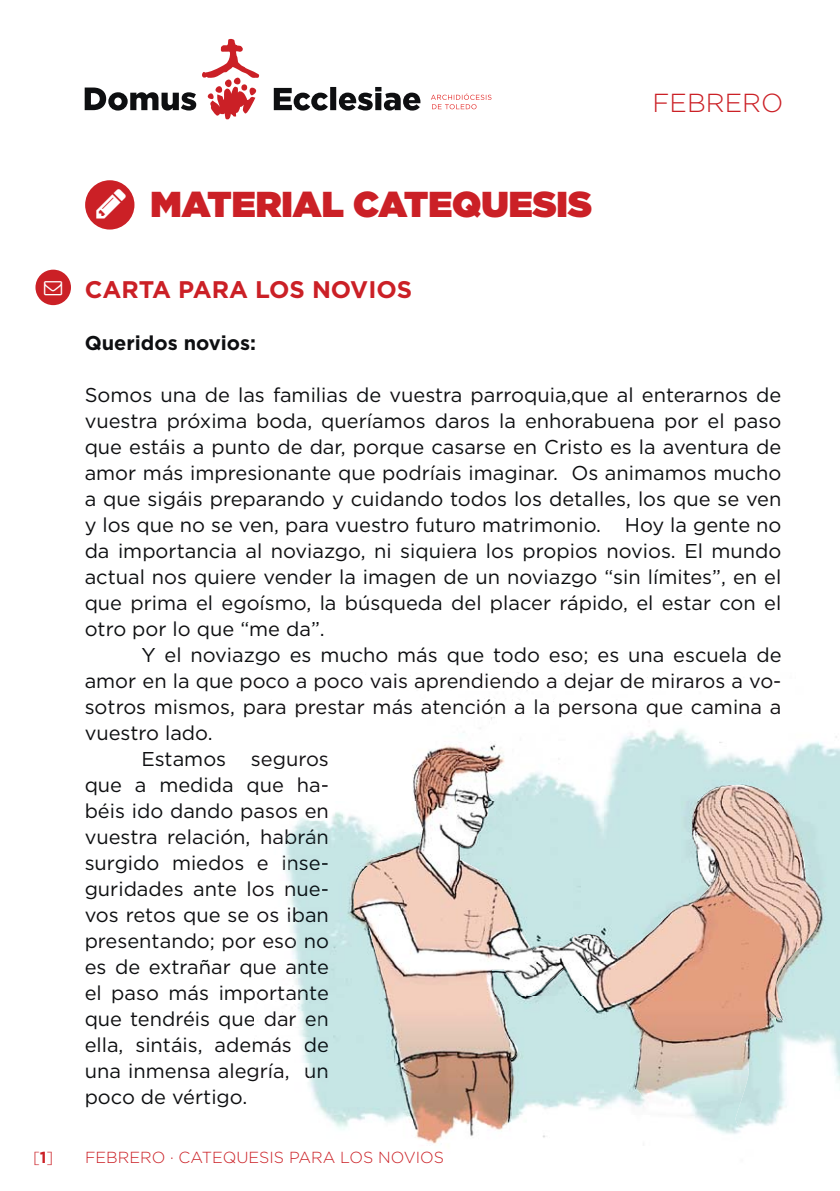
<style>
.page{position:relative;width:840px;height:1191px;background:#fff}
.page>*{position:absolute;margin:0;border:0;box-sizing:border-box;transform-origin:0 0}
.t1{font:900 36px "Gotham";color:#cb2026}
.t2{font:300 26px "Gotham";color:#cb2026}
.t3{font:700 24px "Gotham";color:#cb2026}
.t4{font:20px/26px "Gotham";color:#0e0f11;text-align:justify}
.t5{font:20px/26px "Gotham";color:#121013}
.t6{font:700 20px "Gotham";color:#0e0f11}
.t7{font:20px/26px "Gotham";color:#091115}
.t8{font:300 16px "Gotham";color:#cb2026}
.s1{color:#0e0f11}
.s2{color:#110f13}
.s3{color:#110f12}
.s4{color:#121013}
.s5{color:#091115}
.s6{color:#0f0f13}
.s7{color:#0a1014}
.s8{color:#0b1013}
.s9{font-weight:700}
</style>
<div class="page">
<svg style="left:202px;top:38px;width:57px;height:82px"></svg>
<svg style="left:273px;top:87px;width:147px;height:24px"></svg>
<svg style="left:85px;top:88px;width:111px;height:23px"></svg>
<svg style="left:431px;top:93px;width:60px;height:16px"></svg>
<img style="left:415px;top:672px;width:424px;height:129px">
<img style="left:824px;top:801px;width:15px;height:282px">
<img style="left:304px;top:1062px;width:47px;height:68px">
<img style="left:271px;top:997px;width:80px;height:65px">
<img style="left:284px;top:812px;width:67px;height:54px">
<img style="left:281px;top:932px;width:70px;height:65px">
<img style="left:285px;top:866px;width:66px;height:66px">
<img style="left:351px;top:755px;width:473px;height:389px">
<div style="left:85px;top:180px;width:49px;height:49px;background:#cb2026;border-radius:50%"></div>
<div style="left:35px;top:270px;width:36px;height:35px;background:#cb2026;border-radius:50%"></div>
<h1 class="t1" style="left:150px;top:192px;width:442px">MATERIAL CATEQUESIS</h1>
<h2 class="t2" style="left:652px;top:88px;width:132px">FEBRERO</h2>
<p class="t3" style="left:85px;top:275px;width:329px">CARTA PARA LOS NOVIOS</p>
<p class="t6" style="left:85px;top:331px;width:173px">Queridos novios:</p>
<p class="t4" style="left:85px;top:382px;width:698px">Somos una de las familias de vuestra parroquia,que al enterarnos de vuestra próxima boda, queríamos daros la enhorabuena por el paso que estáis a punto de dar, porque casarse en Cristo es la aventura de amor más impresionante que podríais imaginar. Os animamos mucho a que sigáis preparando y cuidando todos los detalles, los que se ven y los que no se ven, para vuestro futuro matrimonio. Hoy la gente no da importancia al noviazgo, ni siquiera los propios novios. El mundo actual nos quiere vender la imagen de un noviazgo “sin límites”, en el que prima el egoísmo, la búsqueda del placer rápido, el estar con el otro por lo que “me da”.</p>
<p class="t4" style="left:141px;top:642px;width:641px">Y el noviazgo es mucho más que todo eso; es una escuela de</p>
<p class="t5" style="left:85px;top:668px;width:697px"><span class="s1">amor en la que p</span>oco a poco v<span class="s2">ai</span>s aprendiendo a dejar de miraros a vo-</p>
<p class="t5" style="left:85px;top:694px;width:698px"><span class="s1">sotros mismos,</span> para prestar más atención a la persona que camina <span class="s3">a</span></p>
<p class="t4" style="left:85px;top:720px;width:129px">vuestro lado.</p>
<p class="t4" style="left:141px;top:746px;width:86px">Estamos</p>
<p class="t4" style="left:85px;top:772px;width:150px">que a medida</p>
<p class="t4" style="left:85px;top:798px;width:245px">béis ido dando p<span class="s4">asos en</span></p>
<p class="t4" style="left:85px;top:824px;width:167px">vuestra relación,</p>
<p class="t4" style="left:85px;top:850px;width:161px">surgido miedos</p>
<p class="t4" style="left:85px;top:876px;width:246px">guridades ante l<span class="s4">os n</span><span class="s5">ue-</span></p>
<p class="t4" style="left:85px;top:902px;width:246px">vos retos que se <span class="s4">os</span> <span class="s2">i</span><span class="s6">b</span><span class="s5">an</span></p>
<p class="t4" style="left:85px;top:928px;width:245px">presentando; po<span class="s4">r eso</span> <span class="s5">no</span></p>
<p class="t4" style="left:85px;top:954px;width:246px">es de extrañar q<span class="s4">ue a</span><span class="s7">nt</span><span class="s5">e</span></p>
<p class="t4" style="left:85px;top:980px;width:246px">el paso más im<span class="s4">porta</span><span class="s6">n</span><span class="s5">te</span></p>
<p class="t4" style="left:85px;top:1006px;width:246px">que tendréis que <span class="s4">dar</span> <span class="s8">e</span><span class="s5">n</span></p>
<p class="t4" style="left:85px;top:1032px;width:245px">ella, sintáis, ade<span class="s4">más</span> <span class="s7">d</span><span class="s5">e</span></p>
<p class="t4" style="left:85px;top:1058px;width:245px">una inmensa ale<span class="s4">gría,</span> <span class="s2">u</span><span class="s7">n</span></p>
<p class="t4" style="left:85px;top:1084px;width:164px">poco de vértigo.</p>
<p class="t5" style="left:246px;top:746px;width:84px">seguros que ha-</p>
<p class="t7" style="left:257px;top:824px;width:73px"><span class="s4">ha</span><span class="s2">b</span><span class="s8">r</span>án <span class="s4">e i</span><span class="s7">n</span>se-</p>
<p class="t8" style="left:33px;top:1147px;width:22px">[<span class="s9">1</span>]</p>
<p class="t8" style="left:85px;top:1147px;width:360px">FEBRERO · CATEQUESIS PARA LOS NOVIOS</p>
</div>
